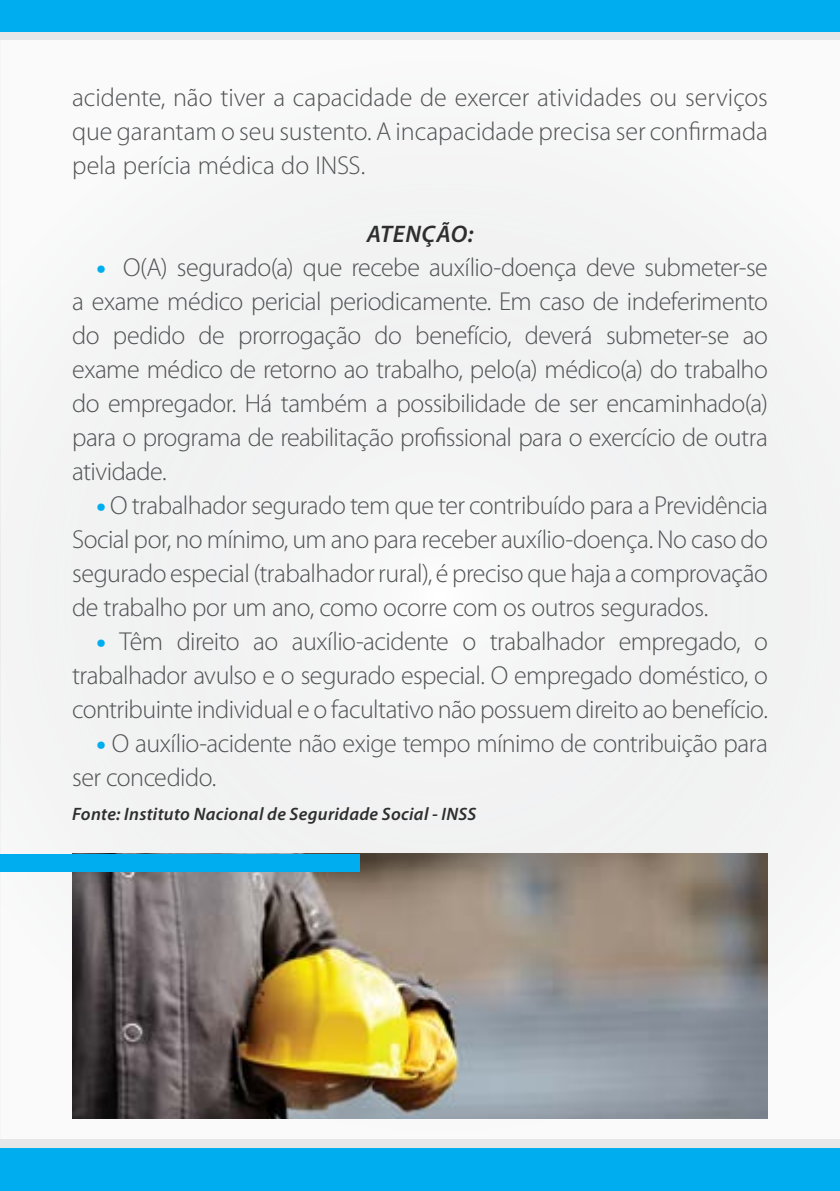
<style>
.page{position:relative;width:840px;height:1191px;background:#fff}
.page>*{position:absolute;margin:0;border:0;box-sizing:border-box;transform-origin:0 0}
.t1{font:300 26px/34px "Myriad Pro";letter-spacing:-.02em;color:#515254;text-align:justify}
.t2{font:italic 600 24px "Myriad Pro";letter-spacing:.03em;color:#2e2e2f}
.t3{font:italic 600 18px "Myriad Pro";letter-spacing:.015em;color:#2e2e2f}
.s1{font-weight:900;color:#00aeef}
</style>
<div class="page">
<div style="left:0;top:0;width:839px;height:1191px;background:#f3f3f4"></div>
<div style="left:0;top:1143px;width:839px;height:48px;background:#00aeef"></div>
<div style="left:0;top:1139px;width:839px;height:9px;background:#e6e7e8"></div>
<div style="left:0;top:0;width:839px;height:37px;background:#00aeef"></div>
<div style="left:0;top:32px;width:839px;height:8px;background:#e6e7e8"></div>
<img style="left:72px;top:853px;width:695px;height:266px">
<div style="left:0;top:853px;width:359px;height:18px;background:#00aeef"></div>
<p class="t1" style="left:72px;top:80px;width:697px">acidente, não tiver a capacidade de exercer atividades ou serviços que garantam o seu sustento. A incapacidade precisa ser confirmada pela perícia médica do INSS.</p>
<p class="t2" style="left:366px;top:219px;width:108px">Atenção:</p>
<p class="t1" style="left:72px;top:250px;width:697px;text-indent:24px"><span class="s1">•</span> O(A) segurado(a) que recebe auxílio-doença deve submeter-se a exame médico pericial periodicamente. Em caso de indeferimento do pedido de prorrogação do benefício, deverá submeter-se ao exame médico de retorno ao trabalho, pelo(a) médico(a) do trabalho do empregador. Há também a possibilidade de ser encaminhado(a) para o programa de reabilitação profissional para o exercício de outra atividade.</p>
<p class="t1" style="left:72px;top:488px;width:697px;text-indent:24px"><span class="s1">•</span> O trabalhador segurado tem que ter contribuído para a Previdência Social por, no mínimo, um ano para receber auxílio-doença. No caso do segurado especial (trabalhador rural), é preciso que haja a comprovação de trabalho por um ano, como ocorre com os outros segurados.</p>
<p class="t1" style="left:72px;top:624px;width:697px;text-indent:24px"><span class="s1">•</span> Têm direito ao auxílio-acidente o trabalhador empregado, o trabalhador avulso e o segurado especial. O empregado doméstico, o contribuinte individual e o facultativo não possuem direito ao benefício.</p>
<p class="t1" style="left:72px;top:726px;width:697px;text-indent:24px"><span class="s1">•</span> O auxílio-acidente não exige tempo mínimo de contribuição para ser concedido.</p>
<p class="t3" style="left:72px;top:803px;width:405px">Fonte: Instituto Nacional de Seguridade Social - INSS</p>
</div>
